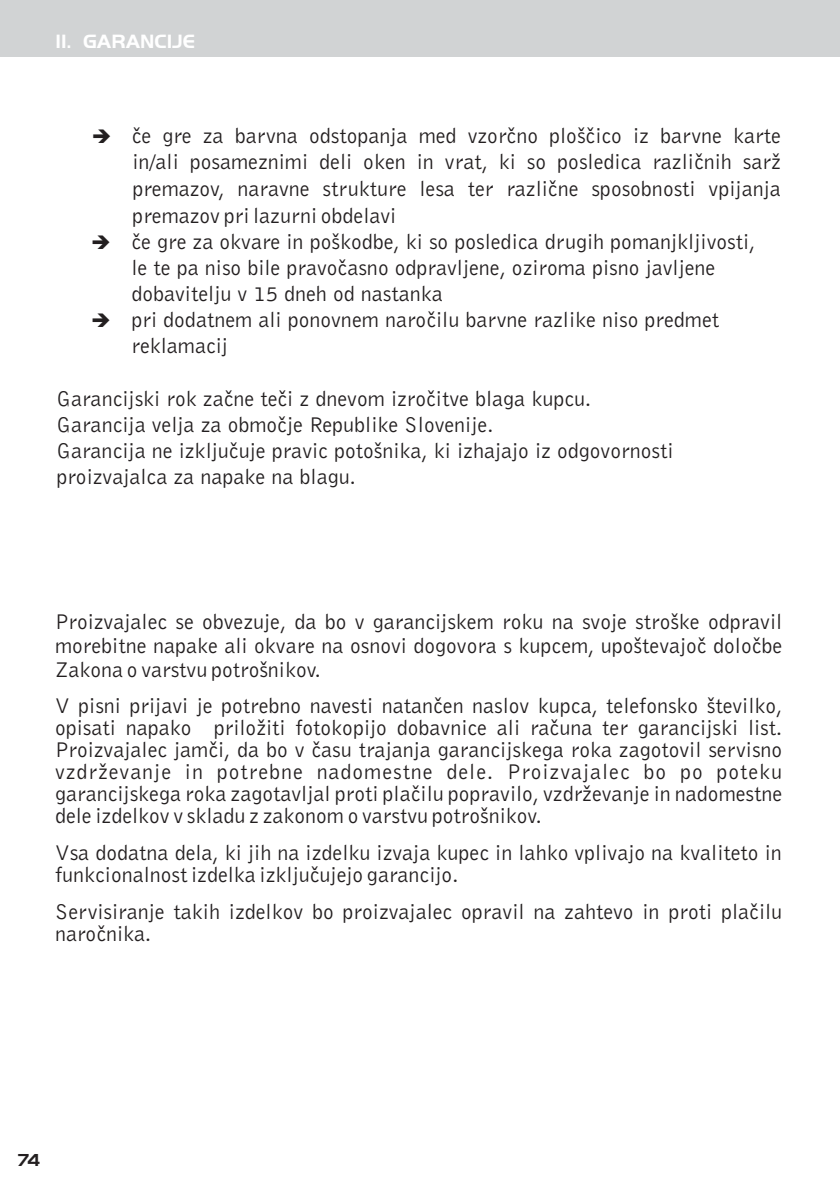
<style>
.page{position:relative;width:840px;height:1191px;background:#fff}
.page>*{position:absolute;margin:0;border:0;box-sizing:border-box;transform-origin:0 0}
.t1{font:22px/22px "Bell Gothic BT";color:#231f20}
.t2{font:700 20px "Handel Got D";color:#fff}
.t3{font:700 18px "Handel Got D";color:#231f20}
</style>
<div class="page">
<hr style="left:839px;top:0;width:1px;height:57px;background:#d1d3d4">
<div style="left:0;top:0;width:839px;height:57px;background:#d1d3d4"></div>
<p class="t2" style="left:55px;top:32px;width:141px">11. GARANCIJE</p>
<p class="t1" style="left:132px;top:124px;width:649px;line-height:26.6px;text-align:justify;text-indent:-41px">➔ če gre za barvna odstopanja med vzorčno ploščico iz barvne karte in/ali posameznimi deli oken in vrat, ki so posledica različnih sarž premazov, naravne strukture lesa ter različne sposobnosti vpijanja premazov pri lazurni obdelavi</p>
<p class="t1" style="left:131px;top:230px;width:625px;line-height:26.2px;text-indent:-40px">➔ če gre za okvare in poškodbe, ki so posledica drugih pomanjkljivosti, le te pa niso bile pravočasno odpravljene, oziroma pisno javljene dobavitelju v 15 dneh od nastanka</p>
<p class="t1" style="left:131px;top:308px;width:589px;line-height:26.2px;text-indent:-40px">➔ pri dodatnem ali ponovnem naročilu barvne razlike niso predmet reklamacij</p>
<p class="t1" style="left:56px;top:387px;width:618px;line-height:26.2px">Garancijski rok začne teči z dnevom izročitve blaga kupcu.<br>Garancija velja za območje Republike Slovenije.<br>Garancija ne izključuje pravic potošnika, ki izhajajo iz odgovornosti proizvajalca za napake na blagu.</p>
<p class="t1" style="left:55px;top:611px;width:728px;line-height:24px;text-align:justify">Proizvajalec se obvezuje, da bo v garancijskem roku na svoje stroške odpravil morebitne napake ali okvare na osnovi dogovora s kupcem, upoštevajoč določbe Zakona o varstvu potrošnikov.</p>
<p class="t1" style="left:55px;top:696px;width:728px;text-align:justify">V pisni prijavi je potrebno navesti natančen naslov kupca, telefonsko številko, opisati napako priložiti fotokopijo dobavnice ali računa ter garancijski list.<br>Proizvajalec jamči, da bo v času trajanja garancijskega roka zagotovil servisno vzdrževanje in potrebne nadomestne dele. Proizvajalec bo po poteku garancijskega roka zagotavljal proti plačilu popravilo, vzdrževanje in nadomestne dele izdelkov v skladu z zakonom o varstvu potrošnikov.</p>
<p class="t1" style="left:55px;top:843px;width:728px">Vsa dodatna dela, ki jih na izdelku izvaja kupec in lahko vplivajo na kvaliteto in funkcionalnost izdelka izključujejo garancijo.</p>
<p class="t1" style="left:55px;top:902px;width:728px">Servisiranje takih izdelkov bo proizvajalec opravil na zahtevo in proti plačilu naročnika.</p>
<p class="t3" style="left:18px;top:1151px;width:24px">74</p>
</div>
